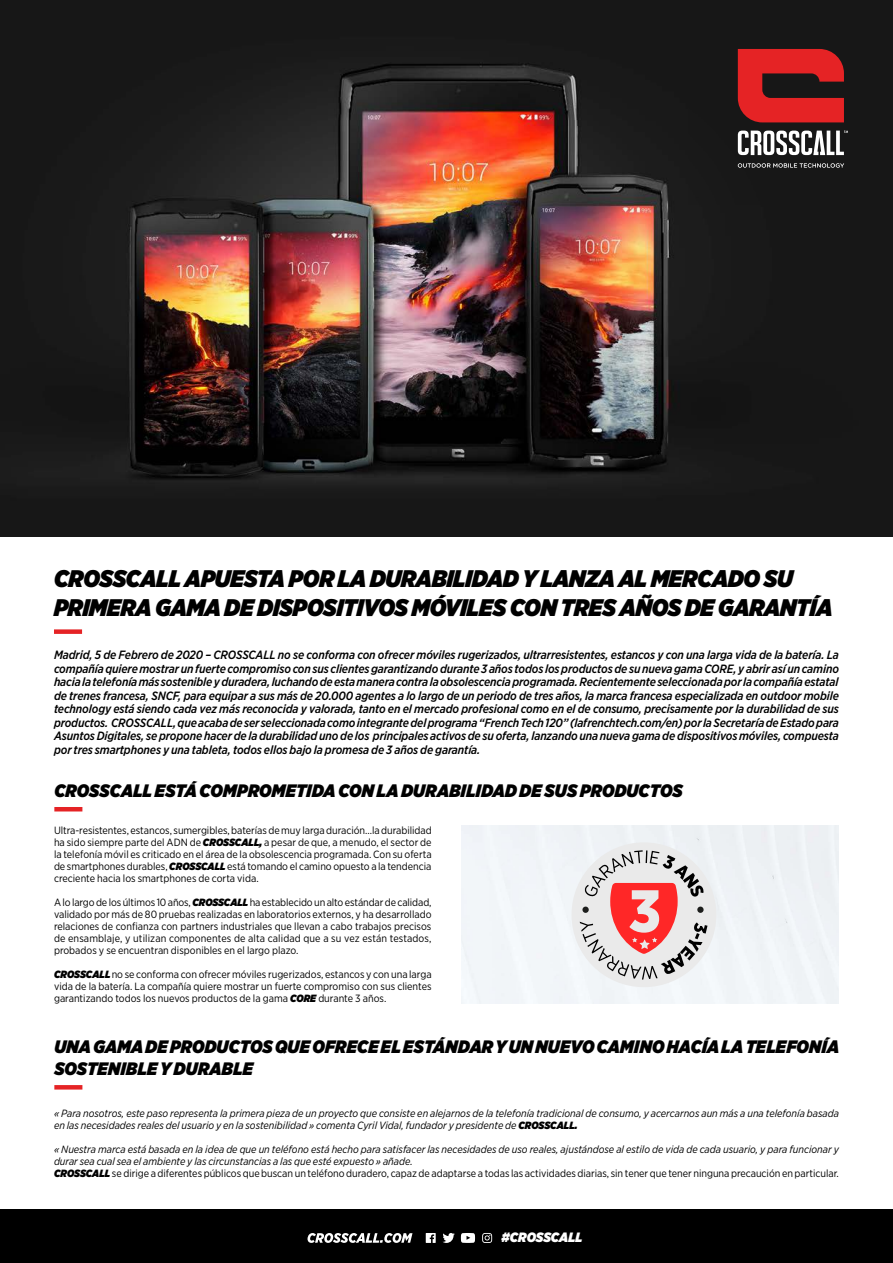
<style>
.page{position:relative;width:893px;height:1263px;background:#fff}
.page>*{position:absolute;margin:0;border:0;box-sizing:border-box;transform-origin:0 0}
.t1{font:italic 900 24px/28.8px "Gotham Narrow";letter-spacing:-.01em;color:#000}
.t2{font:italic 900 18px/21.6px "Gotham Narrow";letter-spacing:.005em;color:#000}
.t3{font:italic 900 13.5px "Gotham Narrow";color:#fff}
.t4{font:italic 500 12px/13.5px "Gotham Narrow";letter-spacing:-.01em;color:#000;text-align:justify}
.t5{font:10.5px/12px "Gotham Narrow";color:#000;text-align:justify}
.t6{font:italic 10.5px/12px "Gotham Narrow";color:#000}
.s1{font-weight:900;font-style:italic}
.s2{font-weight:900}
.s3{font-style:normal}
</style>
<div class="page">
<img style="left:0;top:0;width:893px;height:536px">
<div style="left:689px;top:0;width:204px;height:204px;background:#171717"></div>
<svg style="left:738px;top:131px;width:110px;height:24px"></svg>
<svg style="left:738px;top:49px;width:106px;height:73px;background:#af1f21"></svg>
<svg style="left:738px;top:163px;width:106px;height:5px"></svg>
<div style="left:54px;top:629px;width:28px;height:5px;background:#e52325"></div>
<hr style="left:54px;top:807px;width:28px;height:4px;background:#e52325">
<svg style="left:54px;top:1085px;width:28px;height:4px"></svg>
<div style="left:0;top:1209px;width:893px;height:54px;background:#000"></div>
<svg style="left:308px;top:1233px;width:104px;height:10px"></svg>
<svg style="left:443px;top:1233px;width:12px;height:10px"></svg>
<svg style="left:461px;top:1233px;width:14px;height:10px"></svg>
<svg style="left:426px;top:1233px;width:10px;height:10px"></svg>
<svg style="left:482px;top:1233px;width:10px;height:10px"></svg>
<div style="left:572px;top:842px;width:144px;height:145px;background:#eaeaea;border-radius:50%"></div>
<svg style="left:580px;top:850px;width:127px;height:129px"></svg>
<h1 class="t1" style="left:54px;top:564px;width:780px">CROSSCALL APUESTA POR LA DURABILIDAD Y LANZA AL MERCADO SU<br>PRIMERA GAMA DE DISPOSITIVOS MÓVILES CON TRES AÑOS DE GARANTÍA</h1>
<p class="t4" style="left:54px;top:648px;width:786px">Madrid, 5 de Febrero de 2020 – CROSSCALL no se conforma con ofrecer móviles rugerizados, ultrarresistentes, estancos y con una larga vida de la batería. La compañía quiere mostrar un fuerte compromiso con sus clientes garantizando durante 3 años todos los productos de su nueva gama CORE, y abrir así un camino hacia la telefonía más sostenible y duradera, luchando de esta manera contra la obsolescencia programada. Recientemente seleccionada por la compañía estatal de trenes francesa, SNCF, para equipar a sus más de 20.000 agentes a lo largo de un periodo de tres años, la marca francesa especializada en outdoor mobile technology está siendo cada vez más reconocida y valorada, tanto en el mercado profesional como en el de consumo, precisamente por la durabilidad de sus productos. CROSSCALL, que acaba de ser seleccionada como integrante del programa “French Tech 120” (lafrenchtech.com/en) por la Secretaría de Estado para Asuntos Digitales, se propone hacer de la durabilidad uno de los principales activos de su oferta, lanzando una nueva gama de dispositivos móviles, compuesta por tres smartphones y una tableta, todos ellos bajo la promesa de 3 años de garantía.</p>
<h2 class="t2" style="left:54px;top:779px;width:630px">CROSSCALL ESTÁ COMPROMETIDA CON LA DURABILIDAD DE SUS PRODUCTOS</h2>
<p class="t5" style="left:54px;top:824px;width:379px">Ultra-resistentes, estancos, sumergibles, baterías de muy larga duración…la durabilidad ha sido siempre parte del ADN de <span class="s1">CROSSCALL,</span> a pesar de que, a menudo, el sector de la telefonía móvil es criticado en el área de la obsolescencia programada. Con su oferta de smartphones durables, <span class="s1">CROSSCALL</span> está tomando el camino opuesto a la tendencia creciente hacia los smartphones de corta vida.</p>
<p class="t5" style="left:54px;top:896px;width:379px">A lo largo de los últimos 10 años, <span class="s1">CROSSCALL</span> ha establecido un alto estándar de calidad, validado por más de 80 pruebas realizadas en laboratorios externos, y ha desarrollado relaciones de confianza con partners industriales que llevan a cabo trabajos precisos de ensamblaje, y utilizan componentes de alta calidad que a su vez están testados, probados y se encuentran disponibles en el largo plazo.</p>
<p class="t5" style="left:54px;top:968px;width:379px"><span class="s1">CROSSCALL</span> no se conforma con ofrecer móviles rugerizados, estancos y con una larga vida de la batería. La compañía quiere mostrar un fuerte compromiso con sus clientes garantizando todos los nuevos productos de la gama <span class="s1">CORE</span> durante 3 años.</p>
<h2 class="t2" style="left:54px;top:1036px;width:786px">UNA GAMA DE PRODUCTOS QUE OFRECE EL ESTÁNDAR Y UN NUEVO CAMINO HACÍA LA TELEFONÍA<br>SOSTENIBLE Y DURABLE</h2>
<p class="t6" style="left:54px;top:1107px;width:786px">« Para nosotros, este paso representa la primera pieza de un proyecto que consiste en alejarnos de la telefonía tradicional de consumo, y acercarnos aun más a una telefonía basada en las necesidades reales del usuario y en la sostenibilidad » comenta Cyril Vidal, fundador y presidente de <span class="s2">CROSSCALL.</span></p>
<p class="t6" style="left:54px;top:1143px;width:787px">« Nuestra marca está basada en la idea de que un teléfono está hecho para satisfacer las necesidades de uso reales, ajustándose al estilo de vida de cada usuario, y para funcionar y durar sea cual sea el ambiente y las circunstancias a las que esté expuesto » añade.<br><span class="s2">CROSSCALL</span> <span class="s3">se dirige a diferentes públicos que buscan un teléfono duradero, capaz de adaptarse a todas las actividades diarias, sin tener que tener ninguna precaución en particular.</span></p>
<p class="t3" style="left:501px;top:1228px;width:83px">#CROSSCALL</p>
</div>
